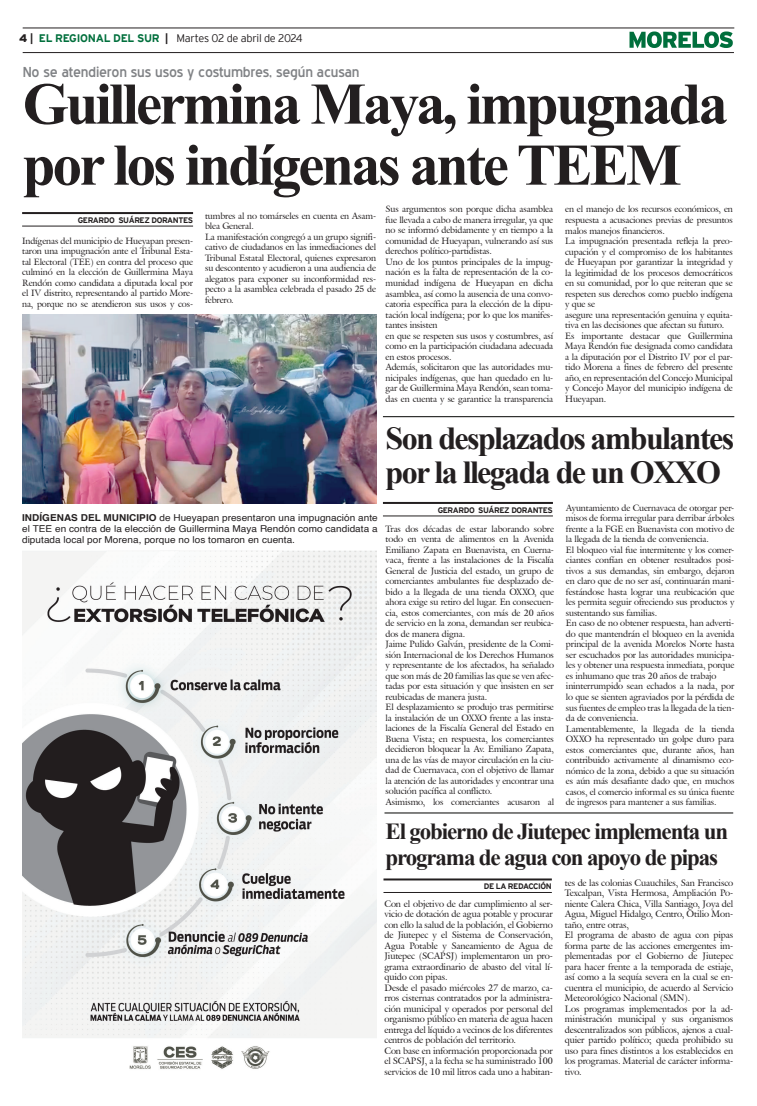
<style>
.page{position:relative;width:757px;height:1106px;background:#fff}
.page>*{position:absolute;margin:0;border:0;box-sizing:border-box;transform-origin:0 0}
.t1{font:700 59px/61px "Times New Roman";letter-spacing:-.05em;color:#231f20}
.t2{font:700 32px/34px "Times New Roman";letter-spacing:-.05em;color:#231f20}
.t3{font:700 23px/26px "Times New Roman";letter-spacing:-.05em;color:#231f20}
.t4{font:14px "Blue Highway";letter-spacing:-.015em;color:#808285;scale:1.05 1}
.t5{font:300 11px "Interstate";letter-spacing:-.025em;color:#231f20}
.t6{font:9.5px/11px "Helvetica";letter-spacing:.005em;color:#231f20;text-align:justify;scale:1.05 1}
.t7{font:9.2px/10.5px "Galliard IT Cby BT";letter-spacing:-.01em;color:#231f20}
.t8{font:9px/10.5px "Galliard IT Cby BT";letter-spacing:-.01em;color:#231f20}
.t9{font:700 8px "Interstate";letter-spacing:-.05em;color:#231f20}
.s1{font-weight:900}
.s2{font-weight:700}
.s3{font-weight:700;color:#006f3c}
</style>
<div class="page">
<hr style="left:23px;top:28px;width:711px;height:1px;background:#231f20">
<hr style="left:23px;top:52px;width:711px;height:1px;background:#231f20">
<svg style="left:629px;top:31px;width:104px;height:17px"></svg>
<img style="left:23px;top:550px;width:353px;height:519px">
<hr style="left:383px;top:878px;width:169px;height:2px;background:#231f20">
<hr style="left:383px;top:892px;width:169px;height:1px;background:#231f20">
<hr style="left:384px;top:812px;width:349px;height:1px;background:#040503">
<hr style="left:383px;top:502px;width:170px;height:2px;background:#231f20">
<hr style="left:383px;top:515px;width:170px;height:1px;background:#231f20">
<hr style="left:383px;top:416px;width:351px;height:1px;background:#040503">
<hr style="left:22px;top:212px;width:171px;height:2px;background:#231f20">
<hr style="left:22px;top:226px;width:171px;height:1px;background:#231f20">
<img style="left:23px;top:315px;width:353px;height:189px">
<p class="t5" style="left:19px;top:32px;width:285px"><span class="s1">4</span> <span class="s2">|</span> <span class="s3">EL REGIONAL DEL SUR</span> <span class="s2">|</span> Martes 02 de abril de 2024</p>
<h3 class="t4" style="left:23px;top:63px;width:322px">No se atendieron sus usos y costumbres, según acusan</h3>
<h1 class="t1" style="left:23px;top:72px;width:707px">Guillermina Maya, impugnada por los indígenas ante TEEM</h1>
<p class="t9" style="left:78px;top:215px;width:117px">GERARDO SUÁREZ DORANTES</p>
<p class="t8" style="left:386px;top:204px;width:169px">Sus argumentos son porque dicha asamblea fue llevada a cabo de manera irregular, ya que no se informó debidamente y en tiempo a la comunidad de Hueyapan, vulnerando así sus derechos político-partidistas.<br>Uno de los puntos principales de la impug&shy;nación es la falta de representación de la co&shy;munidad indígena de Hueyapan en dicha asamblea, así como la ausencia de una convo&shy;catoria específica para la elección de la dipu&shy;tación local indígena; por lo que los manifes&shy;tantes insisten<br>en que se respeten sus usos y costumbres, así como en la participación ciudadana adecuada en estos procesos.<br>Además, solicitaron que las autoridades mu&shy;nicipales indígenas, que han quedado en lu&shy;gar de Guillermina Maya Rendón, sean toma&shy;das en cuenta y se garantice la transparencia</p>
<p class="t8" style="left:565px;top:204px;width:169px">en el manejo de los recursos económicos, en respuesta a acusaciones previas de presuntos malos manejos financieros.<br>La impugnación presentada refleja la preo&shy;cupación y el compromiso de los habitantes de Hueyapan por garantizar la integridad y la legitimidad de los procesos democráticos en su comunidad, por lo que reiteran que se respeten sus derechos como pueblo indígena y que se<br>asegure una representación genuina y equita&shy;tiva en las decisiones que afectan su futuro.<br>Es importante destacar que Guillermina Maya Rendón fue designada como candidata a la diputación por el Distrito IV por el par&shy;tido Morena a fines de febrero del presente año, en representación del Concejo Municipal y Concejo Mayor del municipio indígena de Hueyapan.</p>
<p class="t8" style="left:205px;top:210px;width:172px">tumbres al no tomárseles en cuenta en Asam&shy;blea General.<br>La manifestación congregó a un grupo signifi&shy;cativo de ciudadanos en las inmediaciones del Tribunal Estatal Electoral, quienes expresaron su descontento y acudieron a una audiencia de alegatos para exponer su inconformidad res&shy;pecto a la asamblea celebrada el pasado 25 de febrero.</p>
<p class="t8" style="left:22px;top:235px;width:172px;text-align:justify">Indígenas del municipio de Hueyapan presen&shy;taron una impugnación ante el Tribunal Esta&shy;tal Electoral (TEE) en contra del proceso que culminó en la elección de Guillermina Maya Rendón como candidata a diputada local por el IV distrito, representando al partido More&shy;na, porque no se atendieron sus usos y cos-</p>
<p class="t6" style="left:22px;top:512px;width:340px"><span class="s2">INDÍGENAS DEL MUNICIPIO</span> de Hueyapan presentaron una impugnación ante el TEE en contra de la elección de Guillermina Maya Rendón como candidata a diputada local por Morena, porque no los tomaron en cuenta.</p>
<h2 class="t2" style="left:386px;top:420px;width:350px">Son desplazados ambulantes por la llegada de un OXXO</h2>
<p class="t9" style="left:438px;top:505px;width:117px">GERARDO SUÁREZ DORANTES</p>
<p class="t8" style="left:566px;top:502px;width:170px">Ayuntamiento de Cuernavaca de otorgar per&shy;misos de forma irregular para derribar árboles frente a la FGE en Buenavista con motivo de la llegada de la tienda de conveniencia.<br>El bloqueo vial fue intermitente y los comer&shy;ciantes confían en obtener resultados posi&shy;tivos a sus demandas, sin embargo, dejaron en claro que de no ser así, continuarán mani&shy;festándose hasta lograr una reubicación que les permita seguir ofreciendo sus productos y sustentando sus familias.<br>En caso de no obtener respuesta, han adverti&shy;do que mantendrán el bloqueo en la avenida principal de la avenida Morelos Norte hasta ser escuchados por las autoridades municipa&shy;les y obtener una respuesta inmediata, porque es inhumano que tras 20 años de trabajo ininterrumpido sean echados a la nada, por lo que se sienten agraviados por la pérdida de sus fuentes de empleo tras la llegada de la tien&shy;da de conveniencia.<br>Lamentablemente, la llegada de la tienda OXXO ha representado un golpe duro para estos comerciantes que, durante años, han contribuido activamente al dinamismo eco&shy;nómico de la zona, debido a que su situación es aún más desafiante dado que, en muchos casos, el comercio informal es su única fuente de ingresos para mantener a sus familias.</p>
<p class="t8" style="left:386px;top:523px;width:170px">Tras dos décadas de estar laborando sobre todo en venta de alimentos en la Avenida Emiliano Zapata en Buenavista, en Cuerna&shy;vaca, frente a las instalaciones de la Fiscalía General de Justicia del estado, un grupo de comerciantes ambulantes fue desplazado de&shy;bido a la llegada de una tienda OXXO, que ahora exige su retiro del lugar. En consecuen&shy;cia, estos comerciantes, con más de 20 años de servicio en la zona, demandan ser reubica&shy;dos de manera digna.<br>Jaime Pulido Galván, presidente de la Comi&shy;sión Internacional de los Derechos Humanos y representante de los afectados, ha señalado que son más de 20 familias las que se ven afec&shy;tadas por esta situación y que insisten en ser reubicadas de manera justa.<br>El desplazamiento se produjo tras permitirse la instalación de un OXXO frente a las insta&shy;laciones de la Fiscalía General del Estado en Buena Vista; en respuesta, los comerciantes decidieron bloquear la Av. Emiliano Zapata, una de las vías de mayor circulación en la ciu&shy;dad de Cuernavaca, con el objetivo de llamar la atención de las autoridades y encontrar una solución pacífica al conflicto.<br>Asimismo, los comerciantes acusaron al</p>
<h3 class="t3" style="left:386px;top:817px;width:344px">El gobierno de Jiutepec implementa un programa de agua con apoyo de pipas</h3>
<p class="t9" style="left:484px;top:881px;width:69px">DE LA REDACCIÓN</p>
<p class="t7" style="left:565px;top:877px;width:170px">tes de las colonias Cuauchiles, San Francisco Texcalpan, Vista Hermosa, Ampliación Po&shy;niente Calera Chica, Villa Santiago, Joya del Agua, Miguel Hidalgo, Centro, Otilio Mon&shy;taño, entre otras,<br>El programa de abasto de agua con pipas forma parte de las acciones emergentes im&shy;plementadas por el Gobierno de Jiutepec para hacer frente a la temporada de estiaje, así como a la sequía severa en la cual se en&shy;cuentra el municipio, de acuerdo al Servicio Meteorológico Nacional (SMN).<br>Los programas implementados por la ad&shy;ministración municipal y sus organismos descentralizados son públicos, ajenos a cual&shy;quier partido político; queda prohibido su uso para fines distintos a los establecidos en los programas. Material de carácter informa&shy;tivo.</p>
<p class="t7" style="left:384px;top:898px;width:170px">Con el objetivo de dar cumplimiento al ser&shy;vicio de dotación de agua potable y procurar con ello la salud de la población, el Gobierno de Jiutepec y el Sistema de Conservación, Agua Potable y Saneamiento de Agua de Jiutepec (SCAPSJ) implementaron un pro&shy;grama extraordinario de abasto del vital lí&shy;quido con pipas.<br>Desde el pasado miércoles 27 de marzo, ca&shy;rros cisternas contratados por la administra&shy;ción municipal y operados por personal del organismo público en materia de agua hacen entrega del líquido a vecinos de los diferentes centros de población del territorio.<br>Con base en información proporcionada por el SCAPSJ, a la fecha se ha suministrado 100 servicios de 10 mil litros cada uno a habitan-</p>
</div>
